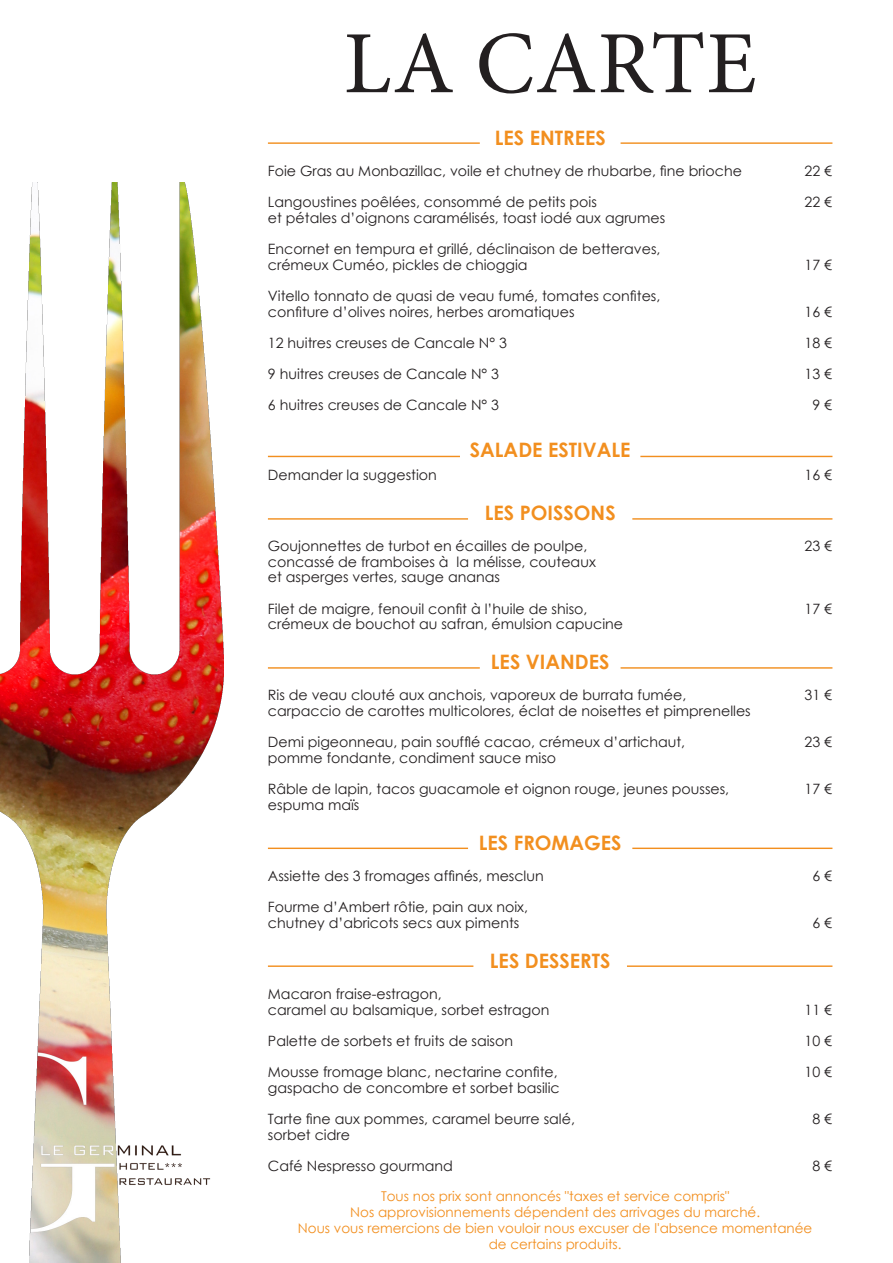
<style>
.page{position:relative;width:893px;height:1263px;background:#fff}
.page>*{position:absolute;margin:0;border:0;box-sizing:border-box;transform-origin:0 0}
.t1{font:88.8px "Minion Pro";letter-spacing:.01em;color:#231f20}
.t2{font:700 19.95px "Century Gothic";color:#f28f1f}
.t3{font:14.25px/15.6px "Century Gothic";color:#231f20}
.t4{font:13.5px/16.2px "Century Gothic";color:#f28f1f;text-align:center}
</style>
<div class="page">
<img style="left:0;top:182px;width:224px;height:1081px">
<hr style="left:268px;top:142px;width:212px;height:2px;background:#f28f1f">
<hr style="left:268px;top:667px;width:212px;height:2px;background:#f28f1f">
<hr style="left:268px;top:518px;width:200px;height:2px;background:#f28f1f">
<hr style="left:268px;top:848px;width:200px;height:1px;background:#f28f1f">
<hr style="left:268px;top:456px;width:192px;height:1px;background:#f28f1f">
<hr style="left:640px;top:456px;width:192px;height:1px;background:#f28f1f">
<hr style="left:268px;top:965px;width:205px;height:2px;background:#f28f1f">
<hr style="left:627px;top:965px;width:205px;height:2px;background:#f28f1f">
<hr style="left:632px;top:848px;width:200px;height:1px;background:#f28f1f">
<hr style="left:632px;top:518px;width:200px;height:2px;background:#f28f1f">
<hr style="left:621px;top:142px;width:211px;height:2px;background:#f28f1f">
<hr style="left:621px;top:667px;width:211px;height:2px;background:#f28f1f">
<p class="t1" style="left:344px;top:4px;width:415px">LA CARTE</p>
<p class="t2" style="left:495px;top:122px;width:113px">LES ENTREES</p>
<p class="t3" style="left:268px;top:163px;width:475px">Foie Gras au Monbazillac, voile et chutney de rhubarbe, fine brioche</p>
<p class="t3" style="left:804px;top:163px;width:29px">22 €</p>
<p class="t3" style="left:268px;top:194px;width:330px">Langoustines poêlées, consommé de petits pois</p>
<p class="t3" style="left:804px;top:194px;width:29px">22 €</p>
<p class="t3" style="left:268px;top:210px;width:399px">et pétales d’oignons caramélisés, toast iodé aux agrumes</p>
<p class="t3" style="left:268px;top:241px;width:394px">Encornet en tempura et grillé, déclinaison de betteraves,</p>
<p class="t3" style="left:268px;top:257px;width:261px">crémeux Cuméo, pickles de chioggia</p>
<p class="t3" style="left:804px;top:257px;width:29px">17 €</p>
<p class="t3" style="left:268px;top:288px;width:394px">Vitello tonnato de quasi de veau fumé, tomates confites,</p>
<p class="t3" style="left:268px;top:303px;width:308px">confiture d’olives noires, herbes aromatiques</p>
<p class="t3" style="left:804px;top:303px;width:29px">16 €</p>
<p class="t3" style="left:268px;top:335px;width:240px">12 huitres creuses de Cancale N° 3</p>
<p class="t3" style="left:804px;top:335px;width:29px">18 €</p>
<p class="t3" style="left:268px;top:366px;width:233px">9 huitres creuses de Cancale N° 3</p>
<p class="t3" style="left:804px;top:366px;width:29px">13 €</p>
<p class="t3" style="left:268px;top:397px;width:233px">6 huitres creuses de Cancale N° 3</p>
<p class="t3" style="left:812px;top:397px;width:21px">9 €</p>
<p class="t2" style="left:470px;top:435px;width:162px">SALADE ESTIVALE</p>
<p class="t3" style="left:268px;top:467px;width:170px">Demander la suggestion</p>
<p class="t3" style="left:804px;top:467px;width:29px">16 €</p>
<p class="t2" style="left:485px;top:497px;width:132px">LES POISSONS</p>
<p class="t3" style="left:268px;top:538px;width:321px">Goujonnettes de turbot en écailles de poulpe,</p>
<p class="t3" style="left:804px;top:538px;width:29px">23 €</p>
<p class="t3" style="left:268px;top:554px;width:329px">concassé de framboises à la mélisse, couteaux et asperges vertes, sauge ananas</p>
<p class="t3" style="left:268px;top:600px;width:321px">Filet de maigre, fenouil confit à l’huile de shiso,</p>
<p class="t3" style="left:804px;top:600px;width:29px">17 €</p>
<p class="t3" style="left:268px;top:616px;width:357px">crémeux de bouchot au safran, émulsion capucine</p>
<p class="t2" style="left:491px;top:647px;width:120px">LES VIANDES</p>
<p class="t3" style="left:268px;top:687px;width:420px">Ris de veau clouté aux anchois, vaporeux de burrata fumée,</p>
<p class="t3" style="left:804px;top:687px;width:29px">31 €</p>
<p class="t3" style="left:268px;top:703px;width:484px">carpaccio de carottes multicolores, éclat de noisettes et pimprenelles</p>
<p class="t3" style="left:268px;top:734px;width:419px">Demi pigeonneau, pain soufflé cacao, crémeux d’artichaut,</p>
<p class="t3" style="left:804px;top:734px;width:29px">23 €</p>
<p class="t3" style="left:268px;top:750px;width:290px">pomme fondante, condiment sauce miso</p>
<p class="t3" style="left:268px;top:781px;width:463px">Râble de lapin, tacos guacamole et oignon rouge, jeunes pousses,</p>
<p class="t3" style="left:804px;top:781px;width:29px">17 €</p>
<p class="t3" style="left:268px;top:797px;width:93px">espuma maïs</p>
<p class="t2" style="left:479px;top:827px;width:144px">LES FROMAGES</p>
<p class="t3" style="left:268px;top:868px;width:277px">Assiette des 3 fromages affinés, mesclun</p>
<p class="t3" style="left:812px;top:868px;width:21px">6 €</p>
<p class="t3" style="left:268px;top:899px;width:262px">Fourme d’Ambert rôtie, pain aux noix, chutney d’abricots secs aux piments</p>
<p class="t3" style="left:812px;top:915px;width:21px">6 €</p>
<p class="t2" style="left:490px;top:945px;width:122px">LES DESSERTS</p>
<p class="t3" style="left:268px;top:986px;width:175px">Macaron fraise-estragon,</p>
<p class="t3" style="left:268px;top:1001px;width:283px">caramel au balsamique, sorbet estragon</p>
<p class="t3" style="left:804px;top:1001px;width:29px">11 €</p>
<p class="t3" style="left:268px;top:1033px;width:247px">Palette de sorbets et fruits de saison</p>
<p class="t3" style="left:804px;top:1033px;width:29px">10 €</p>
<p class="t3" style="left:268px;top:1064px;width:291px">Mousse fromage blanc, nectarine confite,</p>
<p class="t3" style="left:804px;top:1064px;width:29px">10 €</p>
<p class="t3" style="left:268px;top:1079px;width:293px">gaspacho de concombre et sorbet basilic</p>
<p class="t3" style="left:268px;top:1111px;width:308px">Tarte fine aux pommes, caramel beurre salé,</p>
<p class="t3" style="left:812px;top:1111px;width:21px">8 €</p>
<p class="t3" style="left:268px;top:1126px;width:84px">sorbet cidre</p>
<p class="t3" style="left:268px;top:1158px;width:186px">Café Nespresso gourmand</p>
<p class="t3" style="left:812px;top:1158px;width:21px">8 €</p>
<p class="t4" style="left:298px;top:1187px;width:516px">Tous nos prix sont annoncés "taxes et service compris"<br>Nos approvisionnements dépendent des arrivages du marché.<br>Nous vous remercions de bien vouloir nous excuser de l'absence momentanée de certains produits.</p>
</div>
